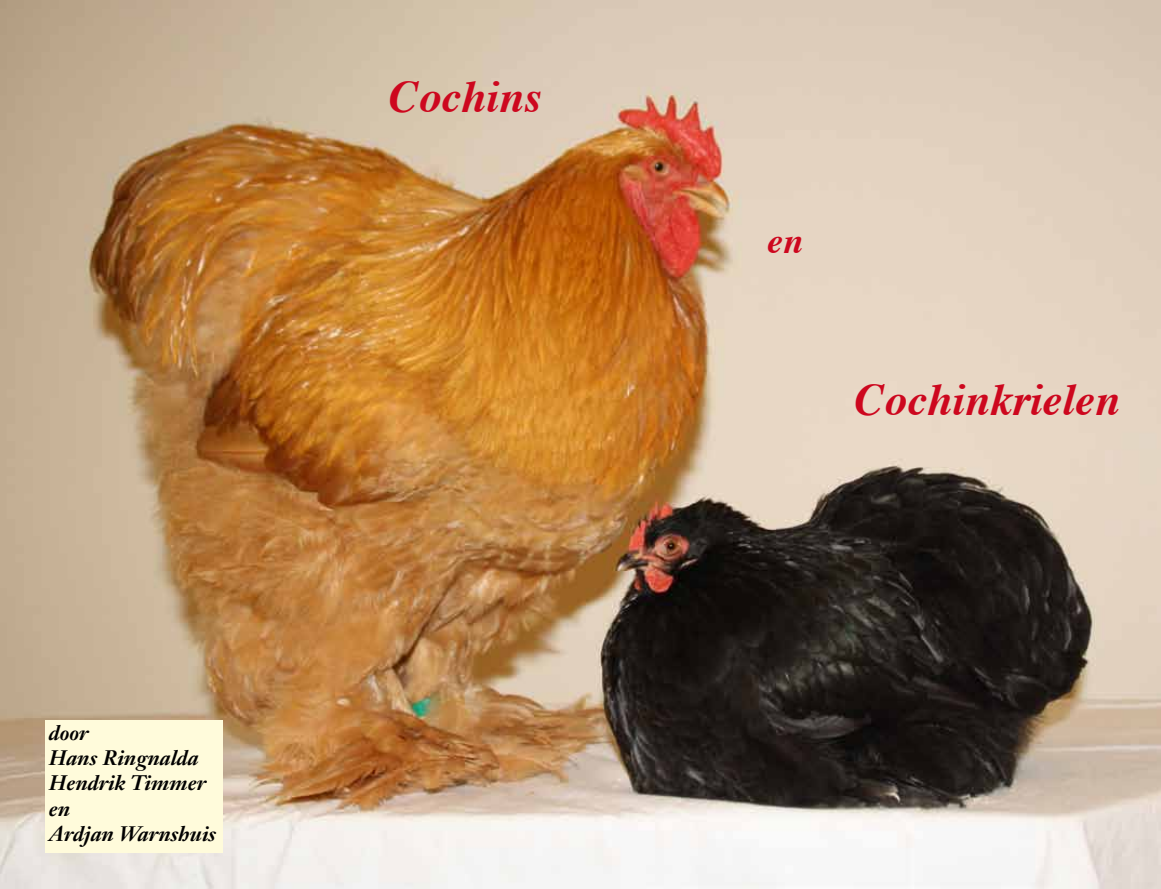
<style>
.page{position:relative;width:1161px;height:889px;background:#fff}
.page>*{position:absolute;margin:0;border:0;box-sizing:border-box;transform-origin:0 0}
.t1{font:italic 700 45px "Times";color:#cd071e}
.t2{font:italic 700 36px "Times";color:#cd071e}
.t3{font:21px/25.2px "Janson Text Bold Italic Os F";color:#000}
</style>
<div class="page">
<img style="left:0;top:0;width:1161px;height:889px">
<div style="left:45px;top:720px;width:178px;height:132px;background:#fffbdb"></div>
<h1 class="t1" style="left:389px;top:55px;width:154px">Cochins</h1>
<p class="t3" style="left:49px;top:720px;width:169px">door<br>Hans Ringnalda<br>Hendrik Timmer en<br>Ardjan Warnshuis</p>
<h2 class="t2" style="left:767px;top:207px;width:38px">en</h2>
<h1 class="t1" style="left:855px;top:357px;width:267px">Cochinkrielen</h1>
</div>
